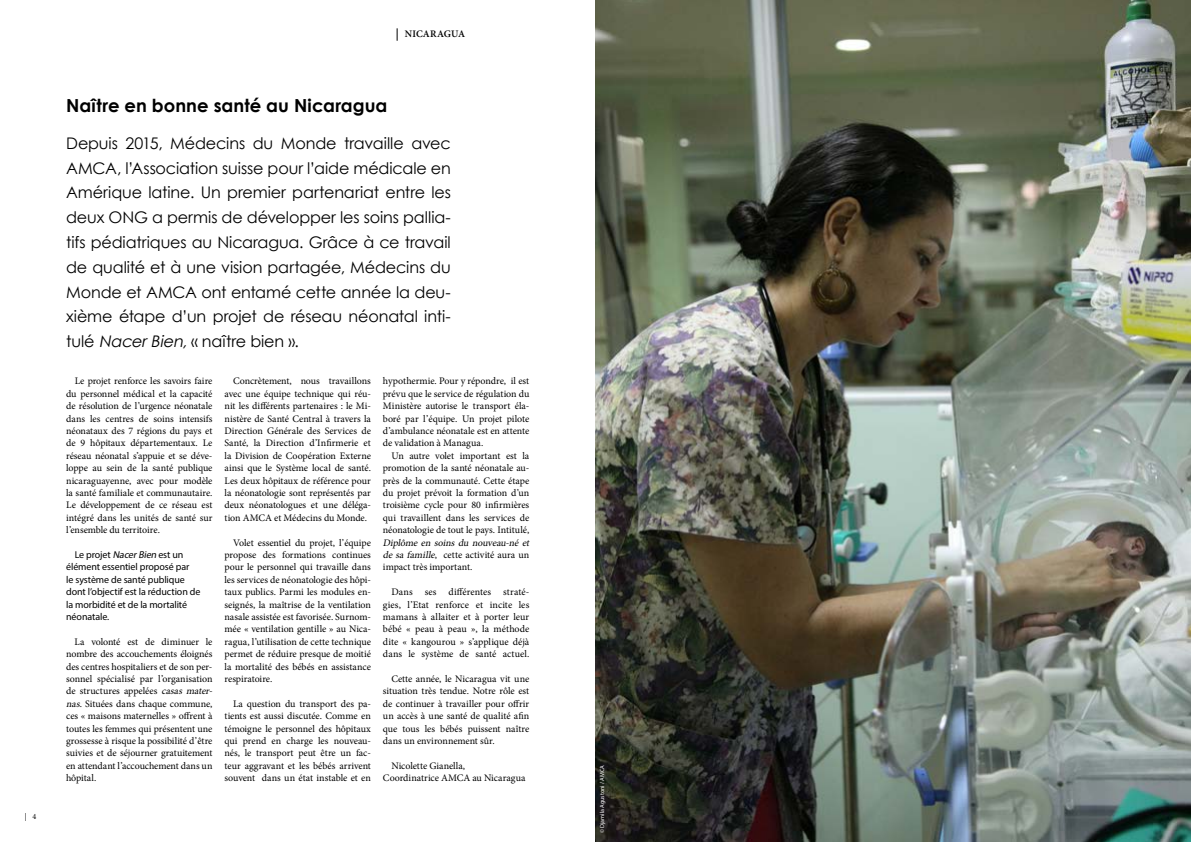
<style>
.page{position:relative;width:1191px;height:842px;background:#fff}
.page>*{position:absolute;margin:0;border:0;box-sizing:border-box;transform-origin:0 0}
.t1{font:700 18px "Century Gothic";color:#000}
.t2{font:16px/24.8px "Century Gothic";letter-spacing:-.01em;color:#000;text-align:justify}
.t3{font:10px/12.4px "Minion Pro";letter-spacing:-.005em;color:#000;text-align:justify}
.t4{font:10px/12.4px "Myriad Pro";letter-spacing:-.01em;color:#000}
.t5{font:600 10px "Minion Pro";letter-spacing:.015em;color:#000}
.t6{font:8px "Minion Pro";color:#000}
.t7{font:6px "Myriad Pro";color:#fff}
.s1{font-style:italic}
</style>
<div class="page">
<img style="left:595px;top:0;width:596px;height:842px">
<svg style="left:397px;top:28px;width:1px;height:13px"></svg>
<p class="t6" style="left:25px;top:810px;width:13px">| 4</p>
<p class="t5" style="left:405px;top:27px;width:62px">NICARAGUA</p>
<h1 class="t1" style="left:66px;top:91px;width:323px">Naître en bonne santé au Nicaragua</h1>
<p class="t2" style="left:66px;top:130px;width:386px">Depuis 2015, Médecins du Monde travaille avec AMCA, l’Association suisse pour l’aide médicale en Amérique latine. Un premier partenariat entre les deux ONG a permis de développer les soins pallia&shy;tifs pédiatriques au Nicaragua. Grâce à ce travail de qualité et à une vision partagée, Médecins du Monde et AMCA ont entamé cette année la deu&shy;xième étape d’un projet de réseau néonatal inti&shy;tulé <span class="s1">NacerBien,</span>« naître bien ».</p>
<p class="t3" style="left:66px;top:375px;width:148px;text-indent:9px">Le projet renforce les savoirs faire du personnel médical et la capacité de résolution de l’urgence néonatale dans les centres de soins intensifs néonataux des 7 régions du pays et de 9 hôpitaux départementaux. Le réseau néonatal s’appuie et se déve&shy;loppe au sein de la santé publique nicaraguayenne, avec pour modèle la santé familiale et communautaire.<br>Le développement de ce réseau est intégré dans les unités de santé sur l’ensemble du territoire.</p>
<p class="t4" style="left:66px;top:548px;width:136px;text-indent:9px">Le projet <span class="s1">NacerBien</span> est un élément essentiel proposé par<br>le système de santé publique dont l’objectif est la réduction de la morbidité et de la mortalité néonatale.</p>
<p class="t3" style="left:66px;top:635px;width:150px;text-align:left;text-indent:9px">La volonté est de diminuer le nombre des accouchements éloignés des centres hospitaliers et de son per&shy;sonnel spécialisé par l’organisation de structures appelées <span class="s1">casas mater&shy;nas</span>. Situées dans chaque commune, ces « maisons maternelles » offrent à toutes les femmes qui présentent une grossesse à risque la possibilité d’être suivies et de séjourner gratuitement en attendant l’accouchement dans un hôpital.</p>
<p class="t3" style="left:224px;top:375px;width:148px;text-indent:8px">Concrètement, nous travaillons avec une équipe technique qui réu&shy;nit les différents partenaires : le Mi&shy;nistère de Santé Central à travers la Direction Générale des Services de Santé, la Direction d’Infirmerie et la Division de Coopération Externe ainsi que le Système local de santé.<br>Les deux hôpitaux de référence pour la néonatologie sont représentés par deux néonatologues et une déléga&shy;tion AMCA et Médecins du Monde.</p>
<p class="t3" style="left:224px;top:536px;width:148px;text-indent:8px">Volet essentiel du projet, l’équipe propose des formations continues pour le personnel qui travaille dans les services de néonatologie des hôpi&shy;taux publics. Parmi les modules en&shy;seignés, la maîtrise de la ventilation nasale assistée est favorisée. Surnom&shy;mée « ventilation gentille » au Nica&shy;ragua, l’utilisation de cette technique permet de réduire presque de moitié la mortalité des bébés en assistance respiratoire.</p>
<p class="t3" style="left:224px;top:697px;width:148px;text-indent:8px">La question du transport des pa&shy;tients est aussi discutée. Comme en témoigne le personnel des hôpitaux qui prend en charge les nouveau&shy;nés, le transport peut être un fac&shy;teur aggravant et les bébés arrivent souvent dans un état instable et en</p>
<p class="t3" style="left:383px;top:375px;width:148px">hypothermie. Pour y répondre, il est prévu que le service de régulation du Ministère autorise le transport éla&shy;boré par l’équipe. Un projet pilote d’ambulance néonatale est en attente de validation à Managua.</p>
<p class="t3" style="left:383px;top:449px;width:148px;text-indent:8px">Un autre volet important est la promotion de la santé néonatale au&shy;près de la communauté. Cette étape du projet prévoit la formation d’un troisième cycle pour 80 infirmières qui travaillent dans les services de néonatologie de tout le pays. Intitulé,</p>
<p class="t3" style="left:383px;top:536px;width:150px;text-align:left"><span class="s1">Diplôme en soins du nouveau-né et de sa famille</span>, cette activité aura un impact très important.</p>
<p class="t3" style="left:383px;top:586px;width:148px;text-indent:8px">Dans ses différentes straté&shy;gies, l’Etat renforce et incite les mamans à allaiter et à porter leur bébé « peau à peau », la méthode dite « kangourou » s’applique déjà dans le système de santé actuel.</p>
<p class="t3" style="left:383px;top:673px;width:148px;text-indent:8px">Cette année, le Nicaragua vit une situation très tendue. Notre rôle est de continuer à travailler pour offrir un accès à une santé de qualité afin que tous les bébés puissent naître dans un environnement sûr.</p>
<p class="t3" style="left:383px;top:759px;width:144px;text-indent:8px">Nicolette Gianella,<br>Coordinatrice AMCA au Nicaragua</p>
<p class="t7" style="left:598px;top:833px;width:70px;rotate:-90deg">© Djamila Agustoni / AMCA</p>
</div>
